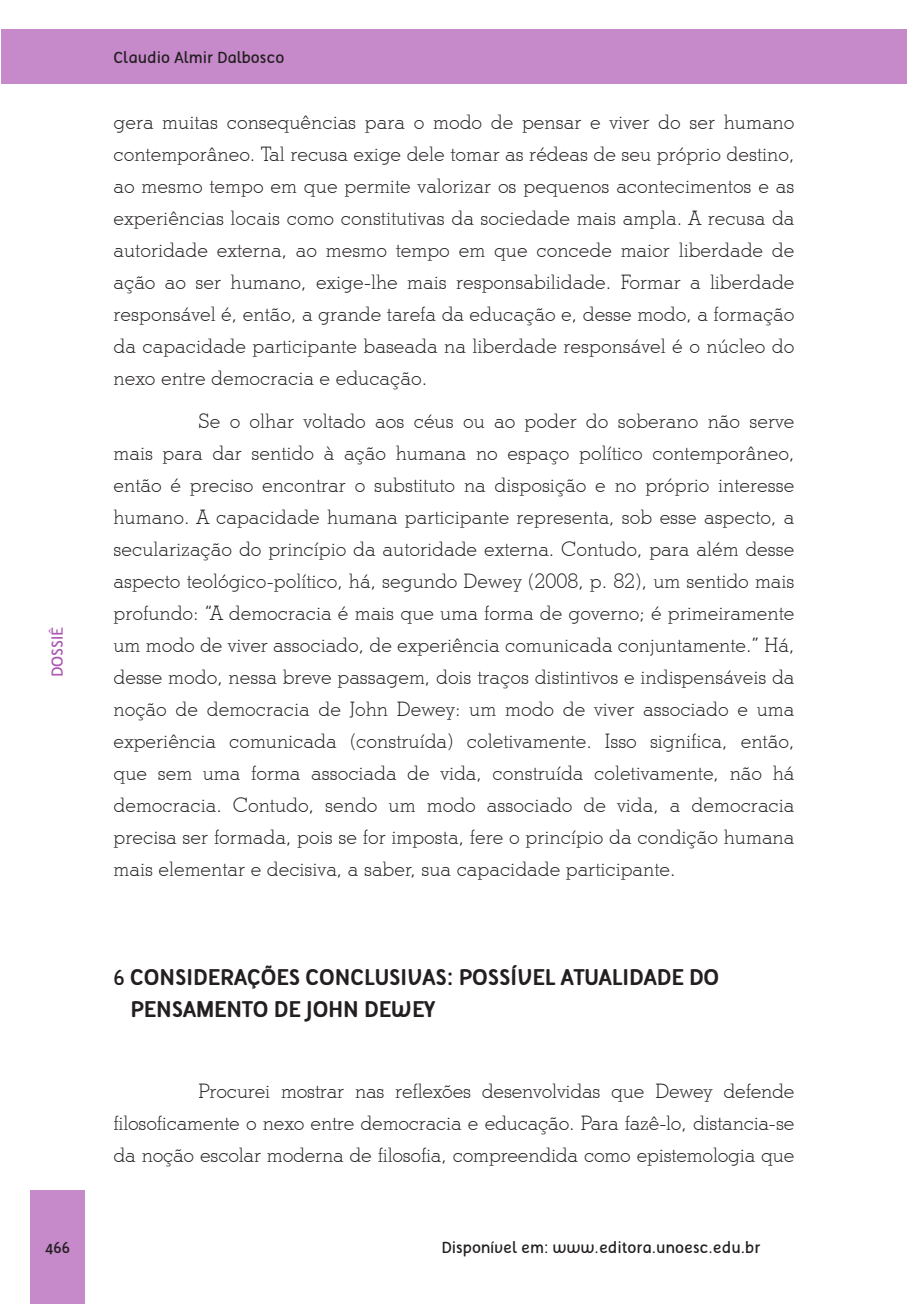
<style>
.page{position:relative;width:908px;height:1304px;background:#fff}
.page>*{position:absolute;margin:0;border:0;box-sizing:border-box;transform-origin:0 0}
.Subtítulo_1{font:700 22px/32px "Tellural";color:#231f20}
.Texto{font:300 20px/32px "Stymie BT";color:#231f20;text-align:justify}
.t1{font:16px "Tellural";color:#231f20}
.t2{font:16px "Tellural";color:#ad57b3}
.s1{font-weight:400}
</style>
<div class="page">
<div style="left:1px;top:29px;width:905px;height:55px;background:#c689ca"></div>
<div style="left:30px;top:1191px;width:55px;height:113px;background:#c689ca"></div>
<p class="t2" style="left:48px;top:677px;width:52px;rotate:-90deg">DOSSIÊ</p>
<p class="t1" style="left:45px;top:1239px;width:26px">466</p>
<p class="t1" style="left:113px;top:48px;width:172px">Claudio Almir Dalbosco</p>
<p class="Texto" style="left:113px;top:105px;width:682px">gera muitas consequências para o modo de pensar e viver do ser humano contemporâneo. Tal recusa exige dele tomar as rédeas de seu próprio destino, ao mesmo tempo em que permite valorizar os pequenos acontecimentos e as experiências locais como constitutivas da sociedade mais ampla. A recusa da autoridade externa, ao mesmo tempo em que concede maior liberdade de ação ao ser humano, exige-lhe mais responsabilidade. Formar a liberdade responsável é, então, a grande tarefa da educação e, desse modo, a formação da capacidade participante baseada na liberdade responsável é o núcleo do nexo entre democracia e educação.</p>
<p class="Texto" style="left:113px;top:405px;width:682px;text-indent:85px">Se o olhar voltado aos céus ou ao poder do soberano não serve mais para dar sentido à ação humana no espaço político contemporâneo, então é preciso encontrar o substituto na disposição e no próprio interesse humano. A capacidade humana participante representa, sob esse aspecto, a secularização do princípio da autoridade externa. Contudo, para além desse aspecto teológico-político, há, segundo Dewey (2008, p. 82), um sentido mais profundo: “A democracia é mais que uma forma de governo; é primeiramente um modo de viver associado, de experiência comunicada conjuntamente.” Há, desse modo, nessa breve passagem, dois traços distintivos e indispensáveis da noção de democracia de John Dewey: um modo de viver associado e uma experiência comunicada (construída) coletivamente. Isso significa, então, que sem uma forma associada de vida, construída coletivamente, não há democracia. Contudo, sendo um modo associado de vida, a democracia precisa ser formada, pois se for imposta, fere o princípio da condição humana mais elementar e decisiva, a saber, sua capacidade participante.</p>
<p class="Subtítulo_1" style="left:130px;top:962px;width:590px;text-indent:-17px"><span class="s1">6</span> CONSIDERAÇÕES CONCLUSIVAS: POSSÍVEL ATUALIDADE DO<br>PENSAMENTO DE JOHN DEWEY</p>
<p class="Texto" style="left:113px;top:1075px;width:682px;text-indent:85px">Procurei mostrar nas reflexões desenvolvidas que Dewey defende filosoficamente o nexo entre democracia e educação. Para fazê-lo, distancia-se da noção escolar moderna de filosofia, compreendida como epistemologia que</p>
<p class="t1" style="left:441px;top:1239px;width:320px">Disponível em: www.editora.unoesc.edu.br</p>
</div>
